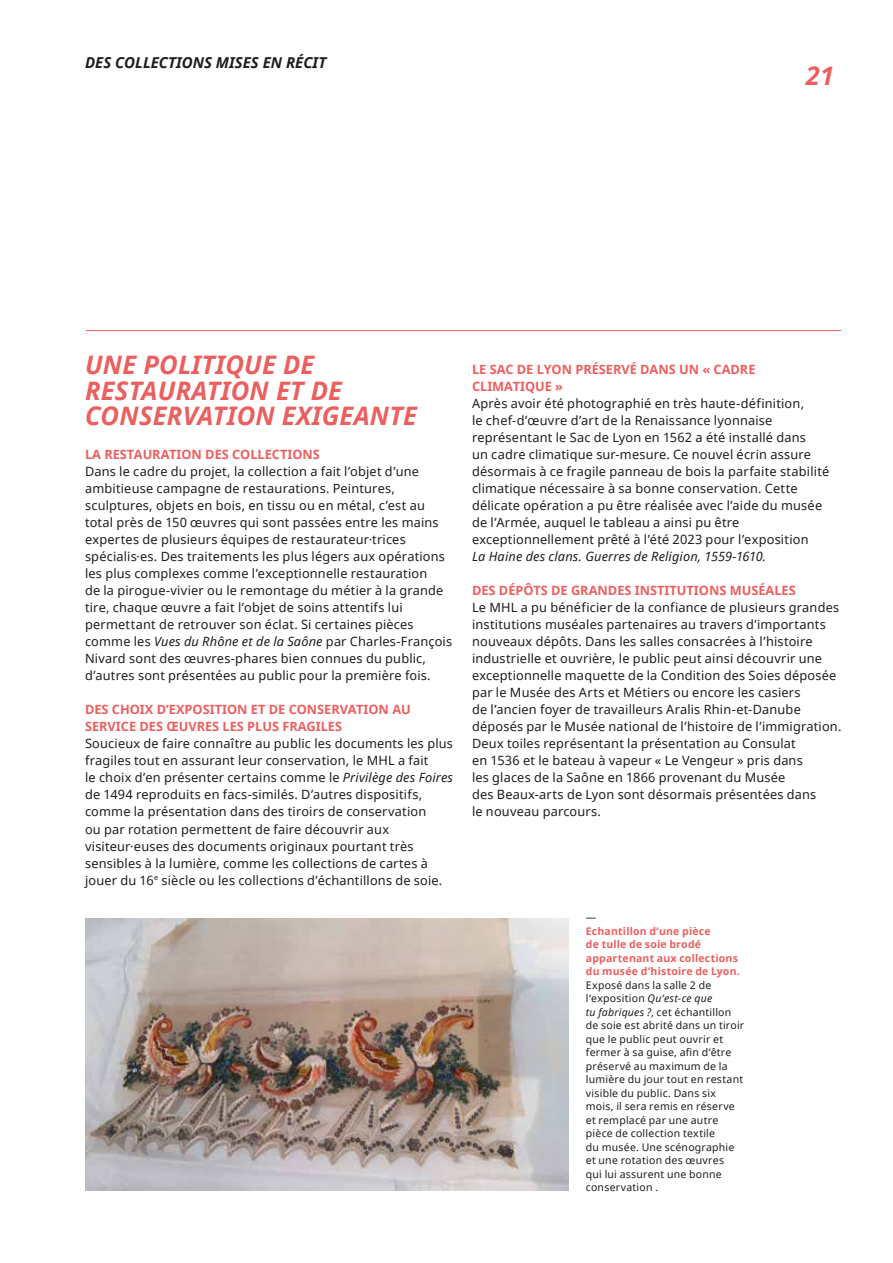
<style>
.page{position:relative;width:893px;height:1263px;background:#fff}
.page>*{position:absolute;margin:0;border:0;box-sizing:border-box;transform-origin:0 0}
.t1{font:italic 700 25.5px/25.5px "Noto Sans";letter-spacing:.01em;color:#eb5f5e}
.t2{font:italic 700 15px "Noto Sans";color:#1d1d1b}
.t3{font:12.75px/17px "Noto Sans";letter-spacing:.015em;color:#1d1d1b}
.t4{font:700 12.75px/17px "Noto Sans";color:#eb5f5e}
.t5{font:italic 12.75px "Noto Sans";letter-spacing:.01em;color:#1d1d1b}
.t6{font:10.5px/13.5px "Noto Sans";letter-spacing:.02em;color:#1d1d1b}
.t7{font:700 10.5px/13.5px "Noto Sans";letter-spacing:.02em;color:#eb5f5e}
.s1{font-style:italic}
</style>
<div class="page">
<hr style="left:86px;top:330px;width:755px;height:1px;background:#eb5f5e">
<img style="left:85px;top:918px;width:484px;height:273px">
<p class="t2" style="left:85px;top:52px;width:243px">DES COLLECTIONS MISES EN RÉCIT</p>
<h1 class="t1" style="left:806px;top:62px;width:30px">21</h1>
<h1 class="t1" style="left:85px;top:352px;width:334px">UNE POLITIQUE DE<br>RESTAURATION ET DE<br>CONSERVATION EXIGEANTE</h1>
<p class="t4" style="left:85px;top:446px;width:236px">LA RESTAURATION DES COLLECTIONS</p>
<p class="t3" style="left:85px;top:463px;width:369px">Dans le cadre du projet, la collection a fait l’objet d’une ambitieuse campagne de restaurations. Peintures, sculptures, objets en bois, en tissu ou en métal, c’est au total près de 150 œuvres qui sont passées entre les mains expertes de plusieurs équipes de restaurateur·trices spécialis·es. Des traitements les plus légers aux opérations les plus complexes comme l’exceptionnelle restauration<br>de la pirogue-vivier ou le remontage du métier à la grande tire, chaque œuvre a fait l’objet de soins attentifs lui permettant de retrouver son éclat. Si certaines pièces comme les <span class="s1">Vues du Rhône et de la Saône</span> par Charles-François Nivard sont des œuvres-phares bien connues du public, d’autres sont présentées au public pour la première fois.</p>
<p class="t4" style="left:85px;top:701px;width:327px">DES CHOIX D’EXPOSITION ET DE CONSERVATION AU<br>SERVICE DES ŒUVRES LES PLUS FRAGILES</p>
<p class="t3" style="left:85px;top:735px;width:370px">Soucieux de faire connaître au public les documents les plus fragiles tout en assurant leur conservation, le MHL a fait<br>le choix d’en présenter certains comme le <span class="s1">Privilège des Foires </span>de 1494 reproduits en facs-similés. D’autres dispositifs, comme la présentation dans des tiroirs de conservation<br>ou par rotation permettent de faire découvrir aux visiteur·euses des documents originaux pourtant très sensibles à la lumière, comme les collections de cartes à jouer du 16<sup>e</sup> siècle ou les collections d’échantillons de soie.</p>
<p class="t4" style="left:472px;top:361px;width:285px">LE SAC DE LYON PRÉSERVÉ DANS UN « CADRE<br>CLIMATIQUE »</p>
<p class="t3" style="left:472px;top:395px;width:359px">Après avoir été photographié en très haute-définition,<br>le chef-d’œuvre d’art de la Renaissance lyonnaise représentant le Sac de Lyon en 1562 a été installé dans<br>un cadre climatique sur-mesure. Ce nouvel écrin assure désormais à ce fragile panneau de bois la parfaite stabilité climatique nécessaire à sa bonne conservation. Cette délicate opération a pu être réalisée avec l’aide du musée de l’Armée, auquel le tableau a ainsi pu être exceptionnellement prêté à l’été 2023 pour l’exposition</p>
<p class="t5" style="left:472px;top:548px;width:296px">La Haine des clans. Guerres de Religion, 1559-1610.</p>
<p class="t4" style="left:472px;top:582px;width:325px">DES DÉPÔTS DE GRANDES INSTITUTIONS MUSÉALES</p>
<p class="t3" style="left:472px;top:599px;width:371px">Le MHL a pu bénéficier de la confiance de plusieurs grandes institutions muséales partenaires au travers d’importants nouveaux dépôts. Dans les salles consacrées à l’histoire industrielle et ouvrière, le public peut ainsi découvrir une exceptionnelle maquette de la Condition des Soies déposée par le Musée des Arts et Métiers ou encore les casiers<br>de l’ancien foyer de travailleurs Aralis Rhin-et-Danube déposés par le Musée national de l’histoire de l’immigration.<br>Deux toiles représentant la présentation au Consulat<br>en 1536 et le bateau à vapeur « Le Vengeur » pris dans<br>les glaces de la Saône en 1866 provenant du Musée<br>des Beaux-arts de Lyon sont désormais présentées dans<br>le nouveau parcours.</p>
<p class="t6" style="left:586px;top:910px;width:12px">—</p>
<p class="t7" style="left:586px;top:924px;width:155px">Echantillon d’une pièce<br>de tulle de soie brodé appartenant aux collections du musée d’histoire de Lyon.</p>
<p class="t6" style="left:586px;top:978px;width:160px">Exposé dans la salle 2 de l‘exposition <span class="s1">Qu‘est-ce que<br>tu fabriques ?</span>, cet échantillon de soie est abrité dans un tiroir que le public peut ouvrir et fermer à sa guise, afin d‘être préservé au maximum de la lumière du jour tout en restant visible du public. Dans six mois, il sera remis en réserve et remplacé par une autre pièce de collection textile<br>du musée. Une scénographie et une rotation des œuvres<br>qui lui assurent une bonne conservation .</p>
</div>
